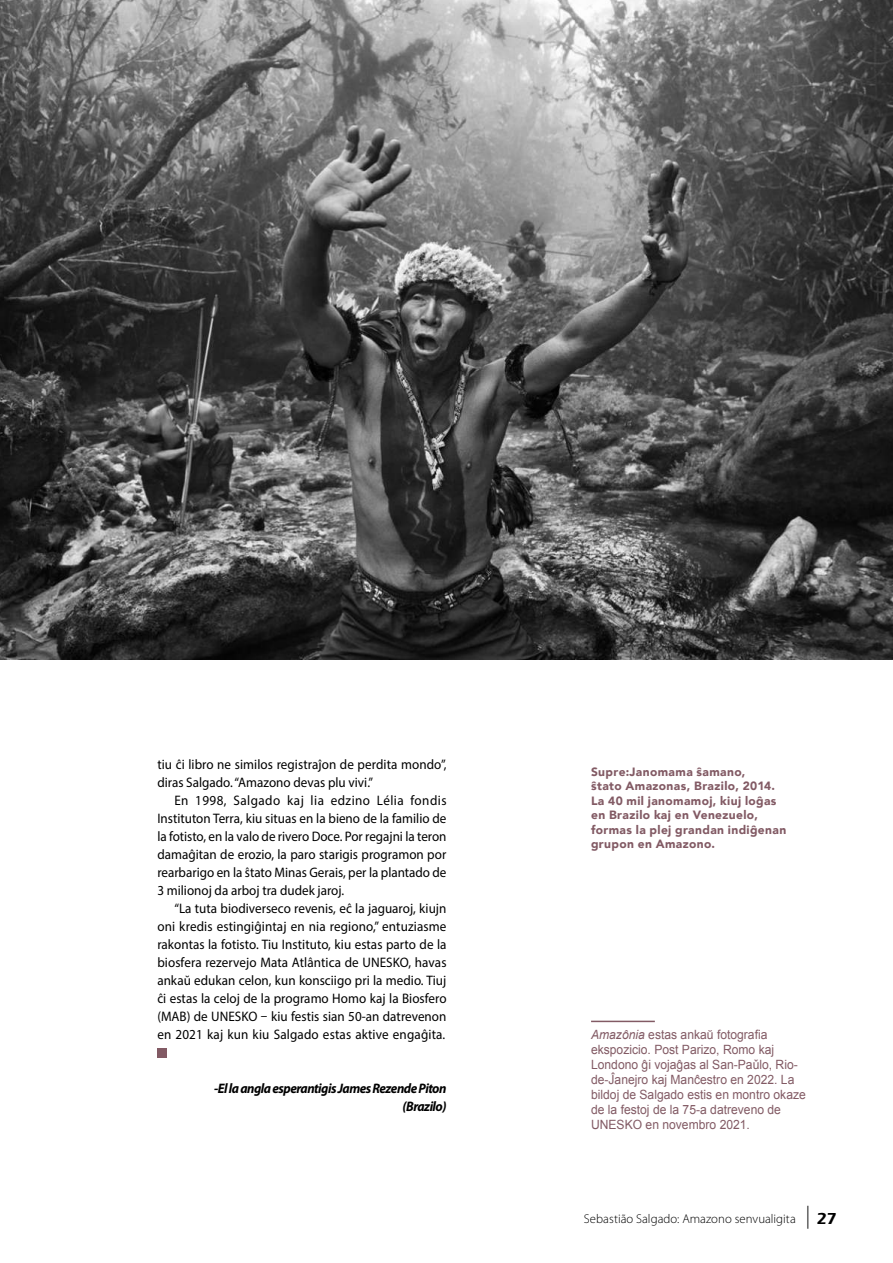
<style>
.page{position:relative;width:893px;height:1263px;background:#fff}
.page>*{position:absolute;margin:0;border:0;box-sizing:border-box;transform-origin:0 0}
.t1{font:13.8px/18px "Myriad Pro";color:#000;text-align:justify;scale:.95 1}
.t2{font:italic 700 13.8px/18px "Myriad Pro";letter-spacing:-.04em;color:#000;text-align:right;scale:.95 1}
.t3{font:12.75px/15px "Arial";color:#825a64;scale:.95 1}
.t4{font:300 12.75px "Myriad Pro";letter-spacing:.005em;color:#000}
.t5{font:900 12px/14.4px "Avenir";letter-spacing:.03em;color:#825a64}
.s1{font-style:italic}
.s2{font-weight:400;font-size:22.95px}
.s3{font-family:"ITC Eras Std";font-weight:600;font-size:16.5px}
</style>
<div class="page">
<img style="left:0;top:0;width:893px;height:660px">
<div style="left:157px;top:1048px;width:9px;height:9px;background:#825a64"></div>
<hr style="left:591px;top:1021px;width:64px;height:1px;background:#825a64">
<p class="t1" style="left:157px;top:756px;width:306px">tiu ĉi libro ne similos registraĵon de perdita mondo”, diras Salgado. “Amazono devas plu vivi.”</p>
<p class="t1" style="left:157px;top:792px;width:306px;text-indent:17px">En 1998, Salgado kaj lia edzino Lélia fondis Instituton Terra, kiu situas en la bieno de la familio de la fotisto, en la valo de rivero Doce. Por regajni la teron damaĝitan de erozio, la paro starigis programon por rearbarigo en la ŝtato Minas Gerais, per la plantado de 3 milionoj da arboj tra dudek jaroj.</p>
<p class="t1" style="left:157px;top:900px;width:306px;text-indent:17px">“La tuta biodiverseco revenis, eĉ la jaguaroj, kiujn oni kredis estingiĝintaj en nia regiono,” entuziasme rakontas la fotisto. Tiu Instituto, kiu estas parto de la biosfera rezervejo Mata Atlântica de UNESKO, havas ankaŭ edukan celon, kun konsciigo pri la medio. Tiuj ĉi estas la celoj de la programo Homo kaj la Biosfero (MAB) de UNESKO – kiu festis sian 50-an datrevenon en 2021 kaj kun kiu Salgado estas aktive engaĝita.</p>
<p class="t2" style="left:214px;top:1080px;width:246px">-El la angla esperantigis James Rezende Piton (Brazilo)</p>
<p class="t5" style="left:591px;top:764px;width:197px">Supre:Janomama ŝamano,<br>ŝtato Amazonas, Brazilo, 2014.<br>La 40 mil janomamoj, kiuj loĝas en Brazilo kaj en Venezuelo, formas la plej grandan indiĝenan grupon en Amazono.</p>
<p class="t3" style="left:591px;top:1027px;width:228px"><span class="s1">Amazônia</span> estas ankaŭ fotografia ekspozicio. Post Parizo, Romo kaj Londono ĝi vojaĝas al San-Paǔlo, Rio&shy;de-Ĵanejro kaj Manĉestro en 2022. La bildoj de Salgado estis en montro okaze de la festoj de la 75-a datreveno de UNESKO en novembro 2021.</p>
<p class="t4" style="left:584px;top:1212px;width:254px">Sebastião Salgado: Amazono senvualigita <span class="s2">|</span> <span class="s3">27</span></p>
</div>
